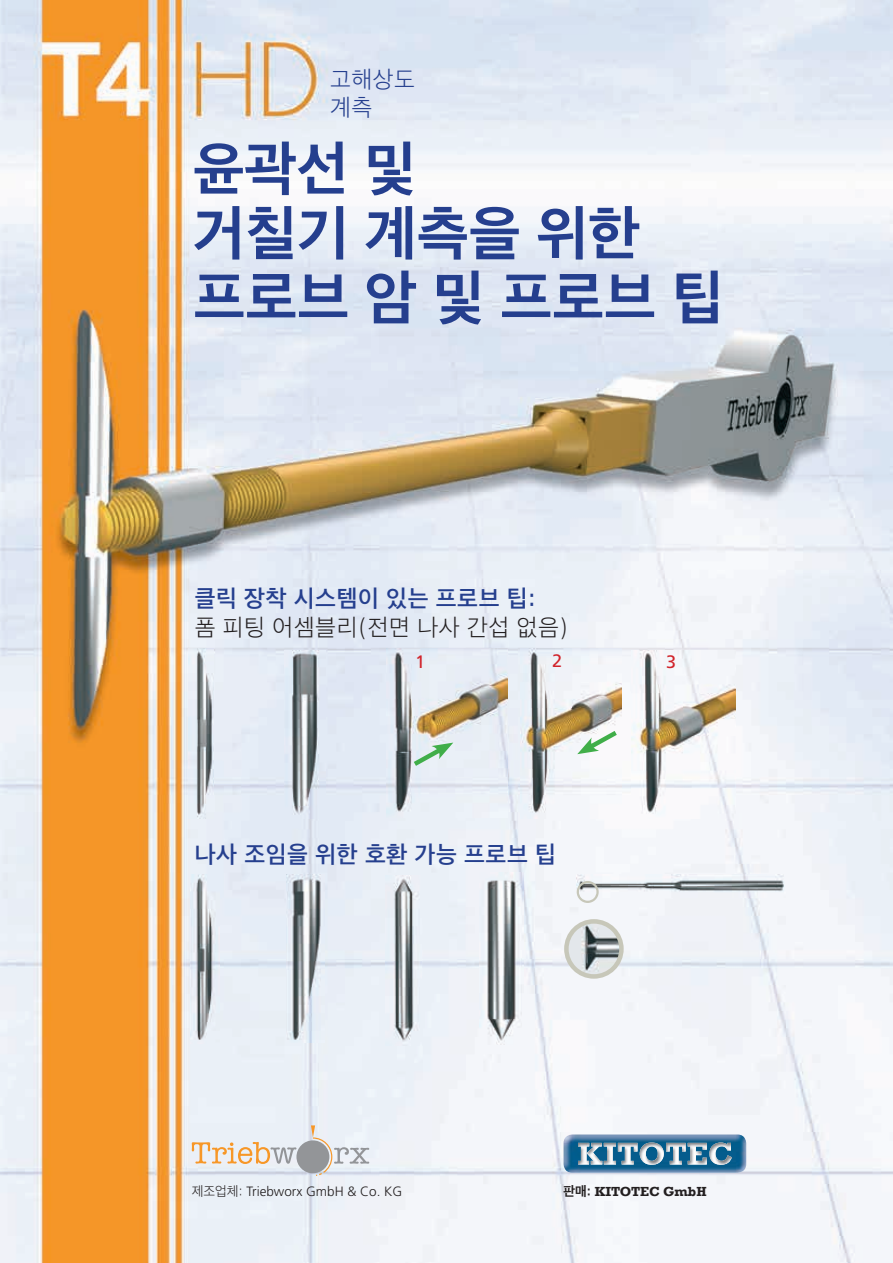
<style>
.page{position:relative;width:893px;height:1263px;background:#fff}
.page>*{position:absolute;margin:0;border:0;box-sizing:border-box;transform-origin:0 0}
.t1{font:700 60px/64.5px "Apple SD Gothic Neo";color:#253f8e}
.t2{font:600 24px "Apple SD Gothic Neo";letter-spacing:.025em;color:#253f8e}
.t3{font:200 24px "Apple SD Gothic Neo";letter-spacing:.025em;color:#231f20}
.t4{font:200 24px/28.8px "Apple SD Gothic Neo";letter-spacing:.025em;color:#253f8e}
.t5{font:18px "Frutiger";color:#d1232a}
.t6{font:300 13.5px "Frutiger";color:#231f20}
.t7{font:700 13.5px "Rockwell";color:#231f20}
.s1{font-family:"Apple SD Gothic Neo";font-weight:200}
.s2{font-family:"Apple SD Gothic Neo"}
</style>
<div class="page">
<img style="left:0;top:0;width:893px;height:1263px">
<img style="left:189px;top:648px;width:25px;height:170px">
<img style="left:284px;top:650px;width:42px;height:168px">
<img style="left:387px;top:648px;width:121px;height:170px">
<img style="left:520px;top:648px;width:102px;height:170px">
<img style="left:632px;top:650px;width:103px;height:169px">
<img style="left:190px;top:875px;width:29px;height:169px">
<img style="left:286px;top:875px;width:39px;height:168px">
<img style="left:385px;top:875px;width:37px;height:170px">
<img style="left:480px;top:873px;width:44px;height:173px">
<svg style="left:564px;top:919px;width:60px;height:60px"></svg>
<img style="left:577px;top:875px;width:209px;height:23px">
<svg style="left:414px;top:742px;width:39px;height:24px"></svg>
<svg style="left:577px;top:731px;width:40px;height:23px"></svg>
<svg style="left:577px;top:881px;width:22px;height:22px"></svg>
<img style="left:563px;top:1134px;width:183px;height:39px">
<img style="left:709px;top:1142px;width:23px;height:23px">
<img style="left:640px;top:1142px;width:24px;height:23px">
<img style="left:688px;top:1143px;width:19px;height:21px">
<img style="left:666px;top:1143px;width:20px;height:21px">
<img style="left:618px;top:1143px;width:19px;height:21px">
<img style="left:604px;top:1143px;width:12px;height:21px">
<img style="left:589px;top:1143px;width:13px;height:21px">
<img style="left:578px;top:1143px;width:11px;height:21px">
<div style="left:296px;top:1140px;width:33px;height:33px;background:#939598;border-radius:50%"></div>
<svg style="left:311px;top:1125px;width:58px;height:51px"></svg>
<svg style="left:192px;top:1142px;width:104px;height:22px"></svg>
<p class="t4" style="left:330px;top:63px;width:86px">고해상도 계측</p>
<h1 class="t1" style="left:193px;top:132px;width:532px">윤곽선 및<br>거칠기 계측을 위한 프로브 암 및 프로브 팁</h1>
<p class="t2" style="left:195px;top:579px;width:343px">클릭 장착 시스템이 있는 프로브 팁:</p>
<p class="t3" style="left:195px;top:609px;width:375px">폼 피팅 어셈블리(전면 나사 간섭 없음)</p>
<p class="t5" style="left:415px;top:651px;width:12px">1</p>
<p class="t5" style="left:552px;top:650px;width:12px">2</p>
<p class="t5" style="left:666px;top:651px;width:12px">3</p>
<p class="t2" style="left:195px;top:836px;width:363px">나사 조임을 위한 호환 가능 프로브 팁</p>
<p class="t6" style="left:192px;top:1184px;width:212px"><span class="s1">제조업체:</span> Triebworx GmbH &amp; Co. KG</p>
<p class="t7" style="left:563px;top:1183px;width:145px"><span class="s2">판매:</span> KITOTEC GmbH</p>
</div>
